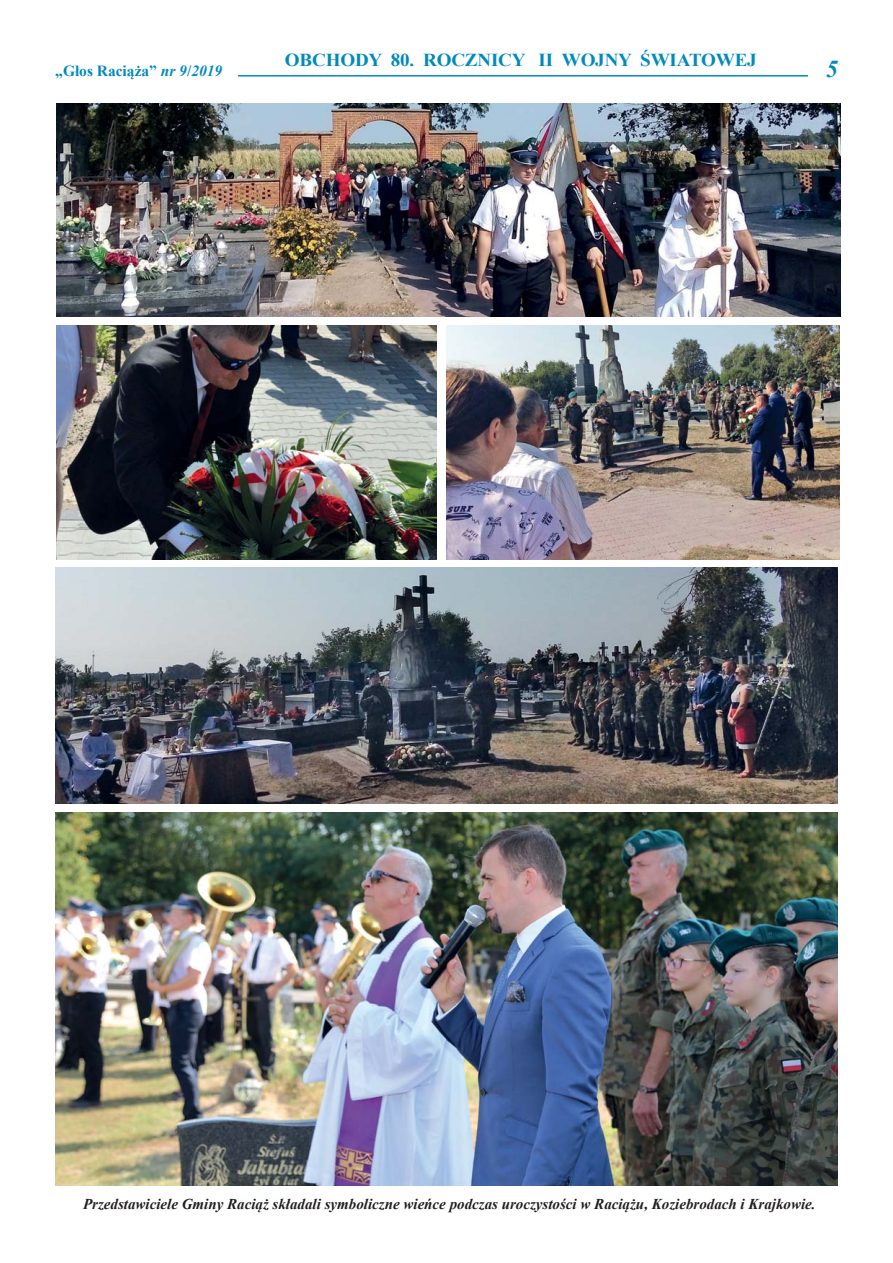
<style>
.page{position:relative;width:893px;height:1263px;background:#fff}
.page>*{position:absolute;margin:0;border:0;box-sizing:border-box;transform-origin:0 0}
.t1{font:italic 700 24.15px "Times New Roman";color:#008abe}
.t2{font:700 18.15px "Times New Roman";letter-spacing:-.01em;color:#008abe;scale:1.05 1}
.t3{font:700 15.45px "Times New Roman";color:#008abe}
.t4{font:italic 700 15px "Times New Roman";color:#231f20}
.s1{font-style:italic}
</style>
<div class="page">
<hr style="left:238px;top:75px;width:570px;height:2px;background:#008abe">
<img style="left:57px;top:104px;width:783px;height:213px">
<img style="left:57px;top:325px;width:380px;height:234px">
<img style="left:446px;top:325px;width:394px;height:234px">
<img style="left:55px;top:567px;width:783px;height:237px">
<img style="left:55px;top:812px;width:783px;height:374px">
<p class="t2" style="left:285px;top:50px;width:451px">OBCHODY 80. ROCZNICY II WOJNY ŚWIATOWEJ</p>
<p class="t3" style="left:55px;top:63px;width:168px">„Głos Raciąża” <span class="s1">nr 9</span>/<span class="s1">2019</span></p>
<h1 class="t1" style="left:826px;top:55px;width:14px">5</h1>
<p class="t4" style="left:83px;top:1196px;width:734px">Przedstawiciele Gminy Raciąż składali symboliczne wieńce podczas uroczystości w Raciążu, Koziebrodach i Krajkowie.</p>
</div>
